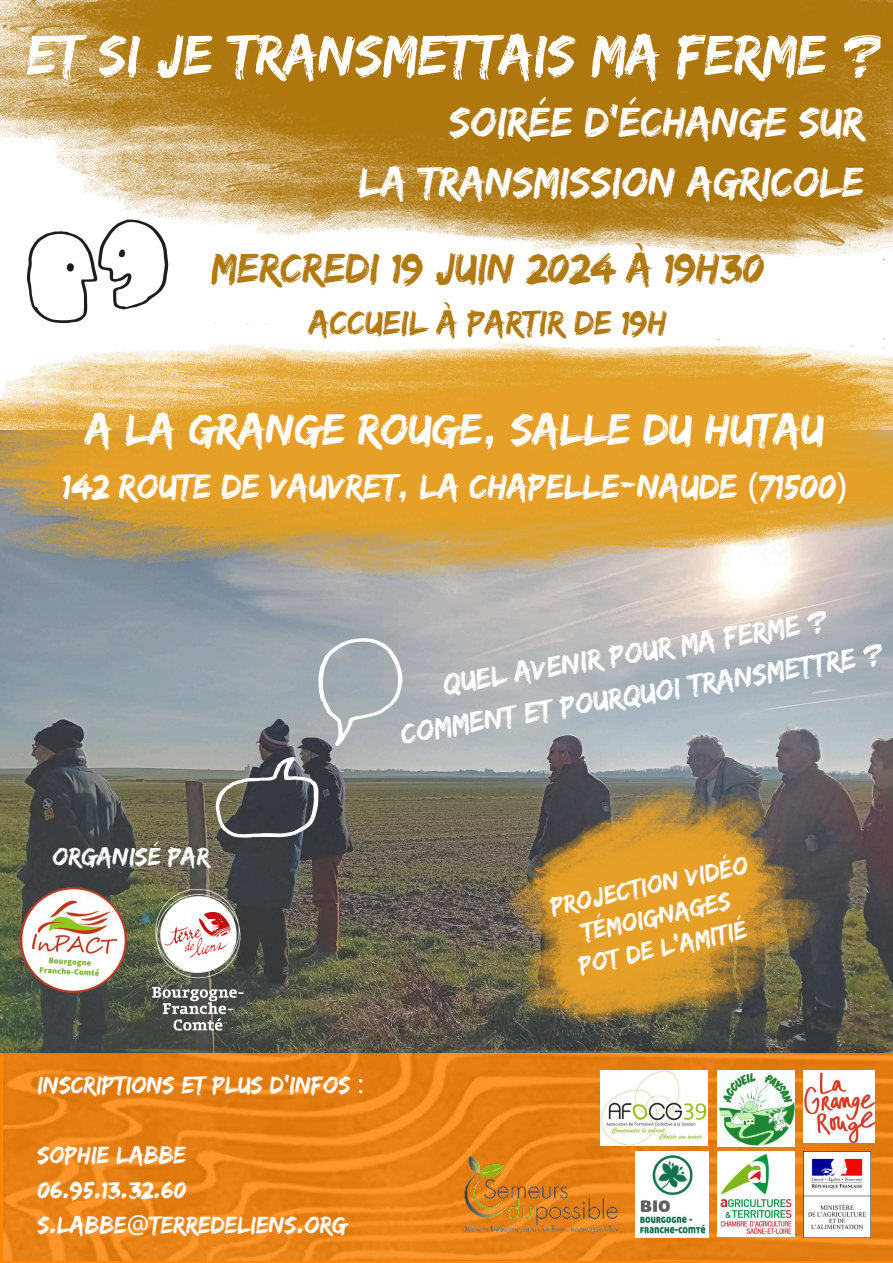
<style>
.page{position:relative;width:893px;height:1263px;background:#fff}
.page>*{position:absolute;margin:0;border:0;box-sizing:border-box;transform-origin:0 0}
.t1{font:58.5px "Edo";color:#fff}
.t2{font:45.83px "Edo";color:#fff}
.t3{font:43.5px/60.8px "Edo";color:#fff;text-align:right}
.t4{font:43.35px "Edo";color:#b27a13}
.t5{font:36px "Edo";color:#fff}
.t6{font:35.25px "Edo";color:#b27a13}
.t7{font:30px/41.8px "Edo";color:#fefdfd;text-align:center}
.t8{font:26.25px/31.4px "Edo";color:#fefdfd;text-align:center}
.t9{font:26.25px "Edo";color:#fff}
.t10{font:25.12px/34.9px "Edo";color:#fff}
.s1{font-family:"Noto Sans"}
</style>
<div class="page">
<img style="left:0;top:605px;width:893px;height:448px">
<img style="left:0;top:0;width:893px;height:265px">
<img style="left:131px;top:881px;width:134px;height:168px">
<img style="left:3px;top:1049px;width:890px;height:211px">
<img style="left:804px;top:1070px;width:70px;height:73px">
<img style="left:0;top:323px;width:893px;height:282px">
<img style="left:488px;top:778px;width:346px;height:259px">
<svg style="left:27px;top:220px;width:141px;height:103px"></svg>
<svg style="left:216px;top:756px;width:102px;height:82px"></svg>
<svg style="left:318px;top:638px;width:84px;height:108px"></svg>
<img style="left:804px;top:1151px;width:67px;height:86px">
<img style="left:718px;top:1151px;width:76px;height:85px">
<img style="left:21px;top:887px;width:105px;height:105px">
<img style="left:717px;top:1070px;width:77px;height:76px">
<img style="left:635px;top:1151px;width:73px;height:86px">
<img style="left:600px;top:1070px;width:108px;height:75px">
<img style="left:460px;top:1155px;width:163px;height:81px">
<h1 class="t1" style="left:27px;top:21px;width:856px">ET SI JE TRANSMETTAIS MA FERME ?</h1>
<h3 class="t3" style="left:359px;top:90px;width:506px">SOIRÉE D’ÉCHANGE SUR<br>LA TRANSMISSION AGRICOLE</h3>
<h3 class="t4" style="left:212px;top:243px;width:554px">MERCREDI 19 JUIN 2024 À 19H30</h3>
<h3 class="t6" style="left:309px;top:302px;width:359px">ACCUEIL À PARTIR DE 19H</h3>
<h2 class="t2" style="left:86px;top:402px;width:740px">A LA GRANGE ROUGE, SALLE DU HUTAU</h2>
<h3 class="t5" style="left:63px;top:465px;width:785px">142 ROUTE DE VAUVRET, LA CHAPELLE-NAUDE <span class="s1">(</span>71500<span class="s1">)</span></h3>
<p class="t9" style="left:52px;top:841px;width:159px">ORGANISÉ PAR</p>
<p class="t7" style="left:390px;top:674px;width:490px;rotate:-10deg">QUEL AVENIR POUR MA FERME ?<br>COMMENT ET POURQUOI TRANSMETTRE ?</p>
<p class="t8" style="left:547px;top:891px;width:203px;rotate:-12deg">PROJECTION VIDÉO<br>TÉMOIGNAGES<br>POT DE L’AMITIÉ</p>
<p class="t10" style="left:37px;top:1067px;width:328px">INSCRIPTIONS ET PLUS D'INFOS <span class="s1">:</span></p>
<p class="t10" style="left:37px;top:1137px;width:311px">SOPHIE LABBE<br>06.95.13.32.60<br>S.LABBE<span class="s1">@</span>TERREDELIENS.ORG</p>
</div>
